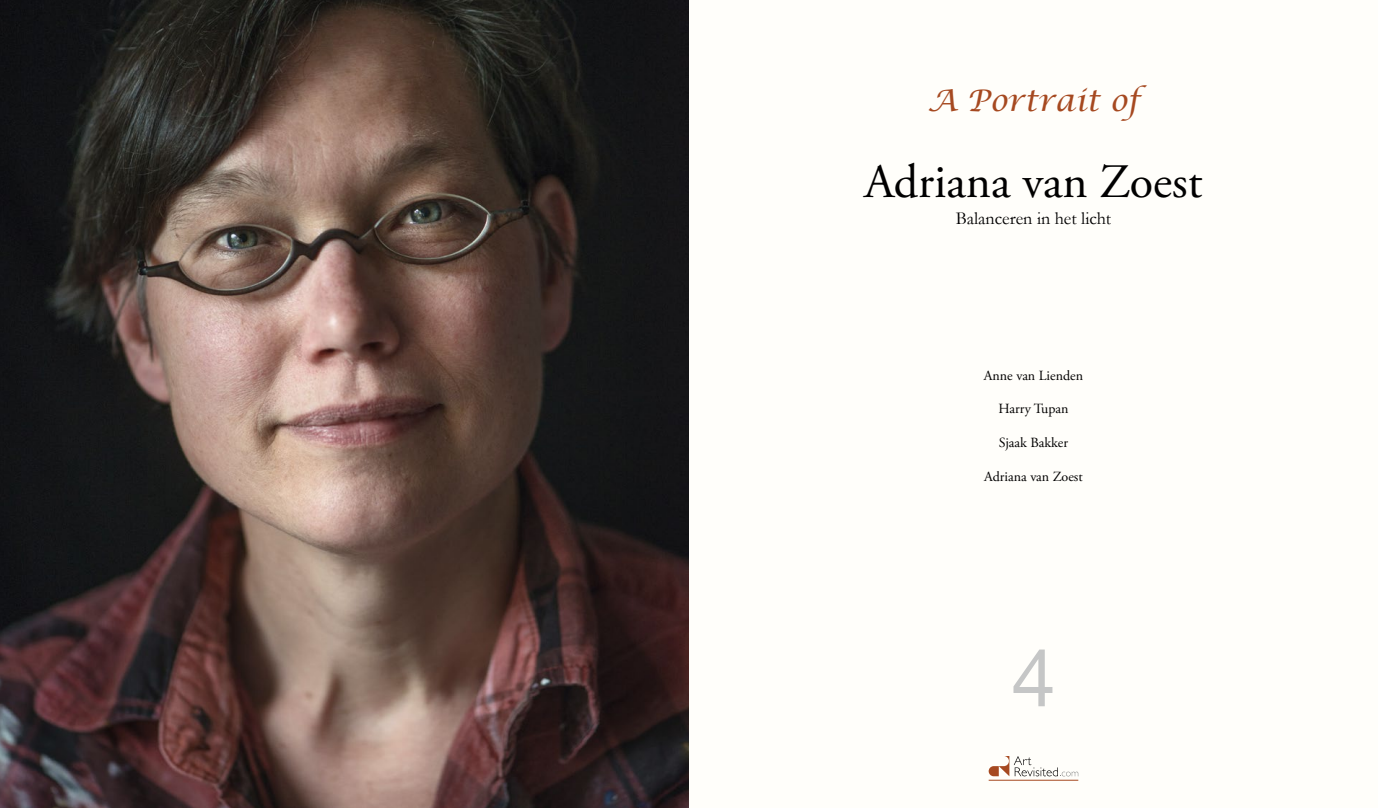
<style>
.page{position:relative;width:1378px;height:808px;background:#fff}
.page>*{position:absolute;margin:0;border:0;box-sizing:border-box;transform-origin:0 0}
.t1{font:80px "Helvetica Neue";color:#c5c6c6}
.t2{font:48px "Adobe Garamond Pro";color:#000}
.t3{font:italic 30px "Lucida Calligraphy";color:#a64920}
.t4{font:18px "Garamond";color:#000}
.t5{font:14px "Adobe Garamond Pro";color:#000}
</style>
<div class="page">
<div style="left:689px;top:0;width:689px;height:808px;background:#fffefa"></div>
<svg style="left:988px;top:756px;width:90px;height:20px"></svg>
<hr style="left:988px;top:780px;width:90px;height:1px;background:#a64920">
<img style="left:0;top:0;width:689px;height:808px">
<h3 class="t3" style="left:927px;top:82px;width:213px">A Portrait of</h3>
<h2 class="t2" style="left:864px;top:153px;width:339px">Adriana van Zoest</h2>
<p class="t4" style="left:956px;top:208px;width:157px">Balanceren in het licht</p>
<p class="t5" style="left:984px;top:367px;width:101px">Anne van Lienden</p>
<p class="t5" style="left:998px;top:400px;width:72px">Harry Tupan</p>
<p class="t5" style="left:999px;top:434px;width:71px">Sjaak Bakker</p>
<p class="t5" style="left:984px;top:468px;width:100px">Adriana van Zoest</p>
<h1 class="t1" style="left:1011px;top:609px;width:46px">4</h1>
</div>
